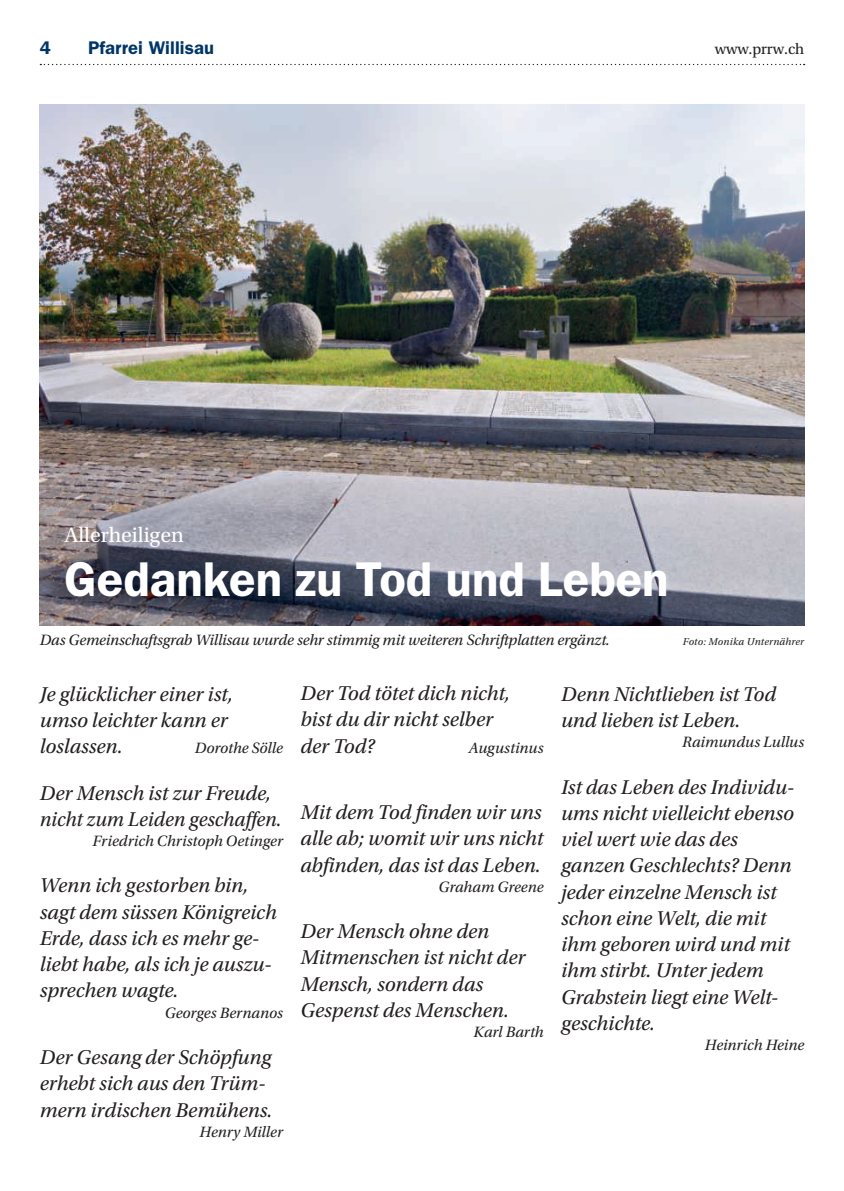
<style>
.page{position:relative;width:844px;height:1191px;background:#fff}
.page>*{position:absolute;margin:0;border:0;box-sizing:border-box;transform-origin:0 0}
.t1{font:600 49px "ITC Franklin Gothic Std";color:#fff}
.t2{font:21.88px "Utopia Std";color:#fff}
.t3{font:italic 21px/26.2px "Utopia Std";color:#231f20}
.t4{font:600 18.38px "ITC Franklin Gothic Std";letter-spacing:.005em;color:#003667}
.t5{font:italic 15.75px "Utopia Std";letter-spacing:-.005em;color:#231f20}
.t6{font:15.75px "Utopia Std";letter-spacing:-.01em;color:#231f20}
.t7{font:italic 10.5px "Utopia Std";letter-spacing:.02em;color:#231f20}
</style>
<div class="page">
<svg style="left:40px;top:64px;width:764px;height:1px"></svg>
<img style="left:40px;top:104px;width:764px;height:521px">
<p class="t4" style="left:40px;top:37px;width:13px">4</p>
<p class="t4" style="left:88px;top:37px;width:127px">Pfarrei Willisau</p>
<p class="t6" style="left:714px;top:40px;width:91px">www.prrw.ch</p>
<p class="t2" style="left:64px;top:523px;width:121px">Allerheiligen</p>
<h1 class="t1" style="left:64px;top:550px;width:605px">Gedanken zu Tod und Leben</h1>
<p class="t5" style="left:40px;top:631px;width:571px">Das Gemeinschaftsgrab Willisau wurde sehr stimmig mit weiteren Schriftplatten ergänzt.</p>
<p class="t7" style="left:682px;top:636px;width:123px">Foto: Monika Unternährer</p>
<p class="t3" style="left:40px;top:681px;width:195px">Je glücklicher einer ist, umso leichter kann er loslassen.</p>
<p class="t5" style="left:195px;top:739px;width:90px">Dorothe Sölle</p>
<p class="t3" style="left:40px;top:780px;width:243px">Der Mensch ist zur Freude, nicht zum Leiden geschaffen.</p>
<p class="t5" style="left:92px;top:832px;width:192px">Friedrich Christoph Oetinger</p>
<p class="t3" style="left:40px;top:872px;width:238px">Wenn ich gestorben bin, sagt dem süssen Königreich<br>Erde, dass ich es mehr ge&shy;liebt habe, als ich je auszu&shy;sprechen wagte.</p>
<p class="t5" style="left:165px;top:1004px;width:120px">Georges Bernanos</p>
<p class="t3" style="left:40px;top:1044px;width:234px">Der Gesang der Schöpfung erhebt sich aus den Trüm&shy;mern irdischen Bemühens.</p>
<p class="t5" style="left:199px;top:1123px;width:85px">Henry Miller</p>
<p class="t3" style="left:300px;top:680px;width:211px">Der Tod tötet dich nicht, bist du dir nicht selber der Tod?</p>
<p class="t5" style="left:468px;top:739px;width:77px">Augustinus</p>
<p class="t3" style="left:300px;top:799px;width:244px;text-align:justify">Mit dem Tod finden wir uns alle ab; womit wir uns nicht abfinden, das ist das Leben.</p>
<p class="t5" style="left:438px;top:878px;width:106px">Graham Greene</p>
<p class="t3" style="left:300px;top:918px;width:226px">Der Mensch ohne den<br>Mitmenschen ist nicht der<br>Mensch, sondern das<br>Gespenst des Menschen.</p>
<p class="t5" style="left:473px;top:1023px;width:72px">Karl Barth</p>
<p class="t3" style="left:561px;top:681px;width:217px">Denn Nichtlieben ist Tod und lieben ist Leben.</p>
<p class="t5" style="left:682px;top:733px;width:123px">Raimundus Lullus</p>
<p class="t3" style="left:561px;top:774px;width:234px">Ist das Leben des Individu&shy;ums nicht vielleicht ebenso viel wert wie das des ganzen Geschlechts? Denn jeder einzelne Mensch ist schon eine Welt, die mit ihm geboren wird und mit ihm stirbt. Unter jedem<br>Grabstein liegt eine Welt&shy;geschichte.</p>
<p class="t5" style="left:704px;top:1036px;width:101px">Heinrich Heine</p>
</div>
